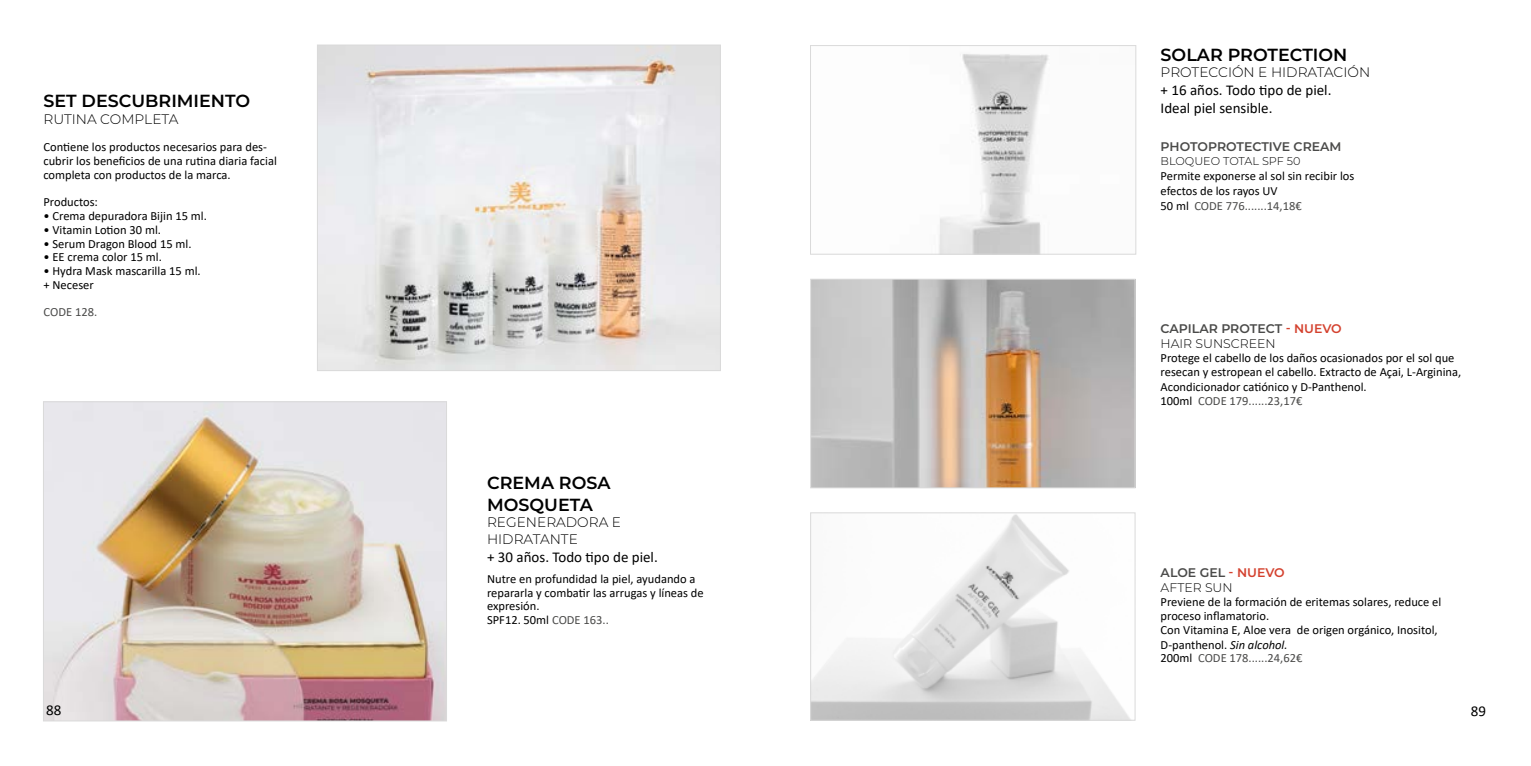
<style>
.page{position:relative;width:1531px;height:766px;background:#fff}
.page>*{position:absolute;margin:0;border:0;box-sizing:border-box;transform-origin:0 0}
.t1{font:600 17.5px/21px "Montserrat";color:#000}
.t2{font:15px/18px "Calibri";color:#000}
.t3{font:300 13.75px/16.5px "Montserrat";color:#000}
.t4{font:12.5px/13.8px "Calibri";color:#000}
.t5{font:12.5px/13.8px "Calibri";color:#4a4a49}
.t6{font:600 12.5px/15px "Montserrat";color:#4a4a49}
.t7{font:300 12.5px/15px "Montserrat";color:#000}
.t8{font:300 11.25px "Montserrat";color:#000}
.s1{color:#4a4a49}
.s2{color:#d4422f}
.s3{font-weight:300;color:#000}
.s4{font-weight:600;color:#4a4a49}
.s5{font-weight:600;color:#d4422f}
.s6{color:#000}
.s7{font-style:italic;color:#000}
</style>
<div class="page">
<img style="left:45px;top:403px;width:400px;height:316px">
<div style="left:43px;top:401px;width:404px;height:320px;border:1px solid #dadada"></div>
<img style="left:939px;top:54px;width:110px;height:198px">
<div style="left:810px;top:45px;width:326px;height:209px;border:1px solid #dadada"></div>
<img style="left:812px;top:514px;width:318px;height:204px">
<div style="left:810px;top:512px;width:325px;height:208px;border:1px solid #dadada"></div>
<img style="left:812px;top:281px;width:321px;height:205px">
<div style="left:810px;top:279px;width:325px;height:209px;border:1px solid #dadada"></div>
<img style="left:319px;top:47px;width:400px;height:321px">
<div style="left:317px;top:45px;width:404px;height:325px;border:1px solid #dadada"></div>
<h1 class="t1" style="left:43px;top:90px;width:208px">SET DESCUBRIMIENTO</h1>
<p class="t3" style="left:43px;top:110px;width:137px">RUTINA COMPLETA</p>
<p class="t4" style="left:43px;top:140px;width:235px">Contiene los productos necesarios para des&shy;cubrir los beneficios de una rutina diaria facial completa con productos de la marca.</p>
<p class="t4" style="left:43px;top:195px;width:56px">Productos:</p>
<p class="t4" style="left:43px;top:208px;width:165px">• Crema depuradora Bijin 15 ml.</p>
<p class="t4" style="left:43px;top:222px;width:119px">• Vitamin Lotion 30 ml.</p>
<p class="t4" style="left:43px;top:236px;width:150px">• Serum Dragon Blood 15 ml.</p>
<p class="t4" style="left:43px;top:250px;width:120px">• EE crema color 15 ml.</p>
<p class="t4" style="left:43px;top:263px;width:159px">• Hydra Mask mascarilla 15 ml. + Neceser</p>
<p class="t5" style="left:43px;top:305px;width:55px">CODE 128.</p>
<h1 class="t1" style="left:487px;top:472px;width:125px">CREMA ROSA<br>MOSQUETA</h1>
<p class="t3" style="left:487px;top:513px;width:136px">REGENERADORA E<br>HIDRATANTE</p>
<p class="t2" style="left:487px;top:547px;width:172px">+ 30 años. Todo tipo de piel.</p>
<p class="t4" style="left:487px;top:571px;width:218px">Nutre en profundidad la piel, ayudando a repararla y combatir las arrugas y líneas de expresión.<br>SPF12. 50ml <span class="s1">CODE 163..</span></p>
<h1 class="t1" style="left:1160px;top:43px;width:188px">SOLAR PROTECTION</h1>
<p class="t3" style="left:1160px;top:64px;width:211px">PROTECCIÓN E HIDRATACIÓN</p>
<p class="t2" style="left:1160px;top:81px;width:172px">+ 16 años. Todo tipo de piel.<br>Ideal piel sensible.</p>
<p class="t6" style="left:1160px;top:138px;width:182px">PHOTOPROTECTIVE CREAM</p>
<p class="t8" style="left:1160px;top:153px;width:141px">BLOQUEO TOTAL SPF 50</p>
<p class="t4" style="left:1160px;top:167px;width:195px;line-height:15px">Permite exponerse al sol sin recibir los efectos de los rayos UV<br>50 ml <span class="s1">CODE 776.......14,18€</span></p>
<p class="t6" style="left:1160px;top:321px;width:183px">CAPILAR PROTECT <span class="s2">- NUEVO<br></span><span class="s3">HAIR SUNSCREEN</span></p>
<p class="t4" style="left:1160px;top:351px;width:302px">Protege el cabello de los daños ocasionados por el sol que resecan y estropean el cabello. Extracto de Açai, L-Arginina,</p>
<p class="t4" style="left:1160px;top:379px;width:208px">Acondicionador catiónico y D-Panthenol.<br>100ml <span class="s1">CODE 179......23,17€</span></p>
<p class="t7" style="left:1160px;top:565px;width:126px"><span class="s4">ALOE GEL</span> <span class="s5">- NUEVO<br></span>AFTER SUN</p>
<p class="t4" style="left:1160px;top:594px;width:282px">Previene de la formación de eritemas solares, reduce el proceso inflamatorio.<br>Con Vitamina E, Aloe vera de origen orgánico, Inositol,</p>
<p class="t5" style="left:1160px;top:637px;width:143px"><span class="s6">D-panthenol.</span> <span class="s7">Sin alcohol.<br></span><span class="s6">200ml</span> CODE 178......24,62€</p>
<p class="t2" style="left:46px;top:700px;width:17px">88</p>
<p class="t2" style="left:1471px;top:701px;width:17px">89</p>
</div>
